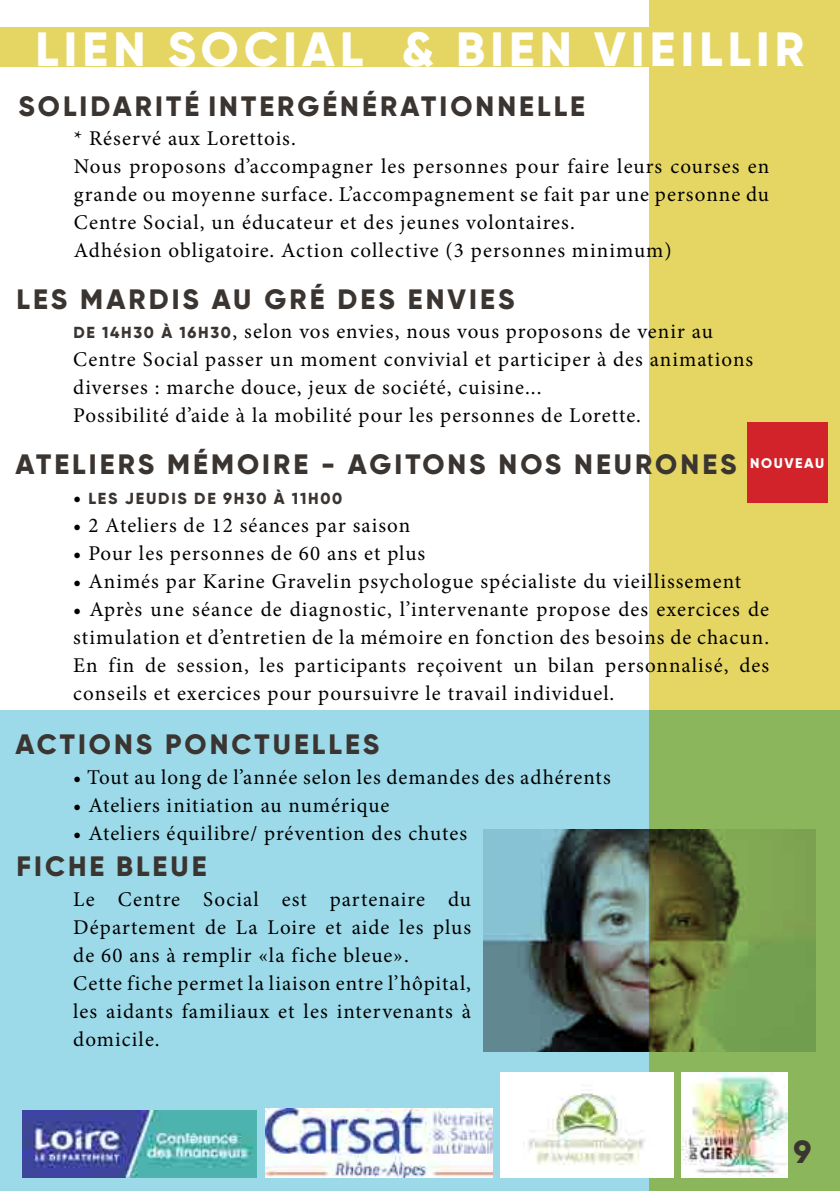
<style>
.page{position:relative;width:840px;height:1191px;background:#fff}
.page>*{position:absolute;margin:0;border:0;box-sizing:border-box;transform-origin:0 0}
.t1{font:800 48px "Gilroy";letter-spacing:.11em;color:#fff}
.t2{font:800 32px "Gilroy";color:#3b3532}
.t3{font:800 28px "Gilroy";letter-spacing:.11em;color:#3b3532}
.t4{font:21px/28px "Minion Pro";letter-spacing:.05em;color:#000}
.t5{font:800 16px "Gilroy";letter-spacing:.105em;color:#3b3532}
.t6{font:800 14px "Gilroy";letter-spacing:.11em;color:#fff}
.s1{font-family:"Gilroy";font-weight:800;font-size:16px;color:#3b3532}
.s2{font-family:"Minion Pro";font-weight:400;font-size:21px;color:#000}
</style>
<div class="page">
<div style="left:649px;top:0;width:190px;height:1191px;background:#e5d664"></div>
<svg style="left:0;top:710px;width:839px;height:481px;background:#8ec1ba"></svg>
<div style="left:0;top:27px;width:839px;height:40px;background:#e5d664"></div>
<img style="left:500px;top:1072px;width:173px;height:105px">
<img style="left:22px;top:1110px;width:234px;height:67px">
<img style="left:265px;top:1108px;width:227px;height:69px">
<div style="left:746px;top:422px;width:81px;height:81px;background:#d2232a"></div>
<img style="left:681px;top:1072px;width:106px;height:105px">
<h1 class="t1" style="left:36px;top:19px;width:769px">LIEN SOCIAL &amp; BIEN VIEILLIR</h1>
<h3 class="t3" style="left:19px;top:88px;width:567px">SOLIDARITÉ INTERGÉNÉRATIONNELLE</h3>
<p class="t4" style="left:74px;top:125px;width:696px">* Réservé aux Lorettois.<br>Nous proposons d’accompagner les personnes pour faire leurs courses en grande ou moyenne surface. L’accompagnement se fait par une personne du Centre Social, un éducateur et des jeunes volontaires.<br>Adhésion obligatoire. Action collective (3 personnes minimum)</p>
<h3 class="t3" style="left:16px;top:281px;width:499px">LES MARDIS AU GRÉ DES ENVIES</h3>
<p class="t4" style="left:73px;top:318px;width:681px"><span class="s1">DE 14H30 À 16H30</span>, selon vos envies, nous vous proposons de venir au Centre Social passer un moment convivial et participer à des animations diverses : marche douce, jeux de société, cuisine...<br>Possibilité d’aide à la mobilité pour les personnes de Lorette.</p>
<h3 class="t3" style="left:15px;top:446px;width:353px">ATELIERS MÉMOIRE - AGITONS</h3>
<h3 class="t3" style="left:498px;top:446px;width:22px">NOS</h3>
<h3 class="t3" style="left:574px;top:446px;width:22px">NEURONES</h3>
<p class="t6" style="left:749px;top:454px;width:75px">NOUVEAU</p>
<p class="t5" style="left:73px;top:488px;width:74px"><span class="s2">•</span> LES JEUDIS</p>
<p class="t5" style="left:194px;top:488px;width:149px">DE 9H30 À 11H00</p>
<p class="t4" style="left:73px;top:511px;width:338px">• 2 Ateliers de 12 séances par saison</p>
<p class="t4" style="left:73px;top:539px;width:353px">• Pour les personnes de 60 ans et plus</p>
<p class="t4" style="left:73px;top:567px;width:669px">• Animés par Karine Gravelin psychologue spécialiste du vieillissement</p>
<p class="t4" style="left:73px;top:595px;width:697px;text-align:justify">• Après une séance de diagnostic, l’intervenante propose des exercices de stimulation et d’entretien de la mémoire en fonction des besoins de chacun.<br>En fin de session, les participants reçoivent un bilan personnalisé, des conseils et exercices pour poursuivre le travail individuel.</p>
<h3 class="t3" style="left:15px;top:726px;width:365px">ACTIONS PONCTUELLES</h3>
<p class="t4" style="left:73px;top:763px;width:538px">• Tout au long de l’année selon les demandes des adhérents</p>
<p class="t4" style="left:73px;top:791px;width:317px">• Ateliers initiation au numérique</p>
<p class="t4" style="left:73px;top:819px;width:395px">• Ateliers équilibre/ prévention des chutes</p>
<h3 class="t3" style="left:16px;top:849px;width:192px">FICHE BLEUE</h3>
<p class="t4" style="left:73px;top:885px;width:399px">Le Centre Social est partenaire du Département de La Loire et aide les plus de 60 ans à remplir «la fiche bleue».<br>Cette fiche permet la liaison entre l’hôpital, les aidants familiaux et les intervenants à domicile.</p>
<h2 class="t2" style="left:792px;top:1131px;width:19px">9</h2>
</div>
